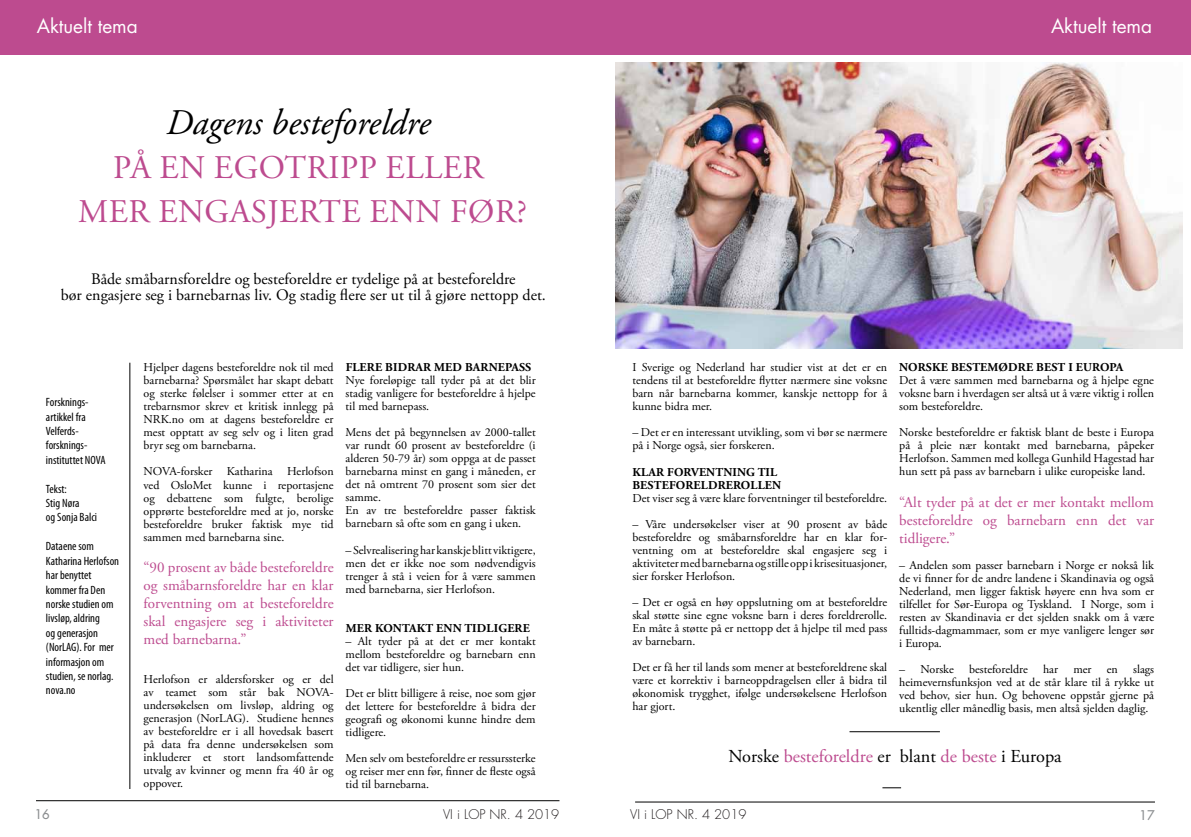
<style>
.page{position:relative;width:1191px;height:837px;background:#fff}
.page>*{position:absolute;margin:0;border:0;box-sizing:border-box;transform-origin:0 0}
.t1{font:italic 36px "Adobe Garamond Pro";color:#000}
.t2{font:33px "Adobe Garamond Pro";letter-spacing:.015em;color:#bd4b8f}
.t3{font:19px "Futura Std";color:#fff}
.t4{font:18.2px "Adobe Garamond Pro";color:#000}
.t5{font:16px/16px "Adobe Garamond Pro";color:#000;text-align:center}
.t6{font:15px/18px "Adobe Garamond Pro";color:#bd4b8f;text-align:justify}
.t7{font:300 13px "Futura Std";color:#231f20}
.t8{font:500 13px "Futura Std";color:#8b8e90}
.t9{font:12px/13px "Adobe Garamond Pro";color:#000;text-align:justify}
.t10{font:condensed 12px/14.4px "Myriad Pro";color:#000}
.t11{font:700 12px "Adobe Garamond Pro";letter-spacing:.015em;color:#000}
.s1{color:#bd4b8f}
</style>
<div class="page">
<hr style="left:635px;top:801px;width:520px;height:1px;background:#000">
<hr style="left:36px;top:800px;width:523px;height:1px;background:#000">
<div style="left:0;top:0;width:595px;height:54px;background:#bd4b8f"></div>
<hr style="left:129px;top:362px;width:1px;height:426px;background:#000">
<div style="left:595px;top:0;width:596px;height:54px;background:#bd4b8f"></div>
<hr style="left:849px;top:731px;width:91px;height:1px;background:#000">
<svg style="left:882px;top:787px;width:19px;height:1px"></svg>
<img style="left:615px;top:62px;width:567px;height:287px">
<h3 class="t3" style="left:37px;top:14px;width:103px">Aktuelt tema</h3>
<h1 class="t1" style="left:166px;top:101px;width:267px">Dagens besteforeldre</h1>
<h2 class="t2" style="left:113px;top:148px;width:166px">På en egotripp</h2>
<h2 class="t2" style="left:385px;top:148px;width:21px">eller</h2>
<h2 class="t2" style="left:78px;top:192px;width:26px">mer</h2>
<h2 class="t2" style="left:159px;top:192px;width:91px">en gasjerte</h2>
<h2 class="t2" style="left:369px;top:192px;width:25px">enn</h2>
<h2 class="t2" style="left:450px;top:192px;width:24px">før</h2>
<h2 class="t2" style="left:516px;top:192px;width:12px">?</h2>
<h3 class="t5" style="left:61px;top:271px;width:486px">Både småbarnsforeldre og besteforeldre er tydelige på at besteforeldre<br>bør engasjere seg i barnebarnas liv. Og stadig flere ser ut til å gjøre nettopp det.</h3>
<p class="t10" style="left:46px;top:394px;width:61px">Forsknings&shy;artikkel fra<br>Velferds&shy;forsknings&shy;instituttet NOVA</p>
<p class="t10" style="left:46px;top:481px;width:53px">Tekst:<br>Stig Nøra<br>og Sonja Balci</p>
<p class="t10" style="left:46px;top:538px;width:75px">Dataene som<br>Katharina Herlofson har benyttet kommer fra Den norske studien om livsløp, aldring<br>og generasjon (NorLAG). For mer informasjon om studien, se norlag. nova.no</p>
<p class="t9" style="left:143px;top:361px;width:192px">Hjelper dagens besteforeldre nok til med barnebarna? Spørsmålet har skapt debatt og sterke følelser i sommer etter at en trebarnsmor skrev et kritisk innlegg på NRK.no om at dagens besteforeldre er mest opptatt av seg selv og i liten grad bryr seg om barnebarna.</p>
<p class="t9" style="left:143px;top:465px;width:192px">NOVA-forsker Katharina Herlofson ved OsloMet kunne i reportasjene og debattene som fulgte, berolige opprørte besteforeldre med at jo, norske besteforeldre bruker faktisk mye tid sammen med barnebarna sine.</p>
<p class="t6" style="left:143px;top:558px;width:192px">“90 prosent av både besteforeldre og småbarnsforeldre har en klar forventning om at besteforeldre skal engasjere seg i aktiviteter med barnebarna.”</p>
<p class="t9" style="left:143px;top:672px;width:192px">Herlofson er aldersforsker og er del av teamet som står bak NOVA&shy;undersøkelsen om livsløp, aldring og generasjon (NorLAG). Studiene hennes av besteforeldre er i all hovedsak basert på data fra denne undersøkelsen som inkluderer et stort landsomfattende utvalg av kvinner og menn fra 40 år og oppover.</p>
<p class="t11" style="left:346px;top:360px;width:16px">FLERE</p>
<p class="t11" style="left:385px;top:360px;width:17px">BIDRAR</p>
<p class="t11" style="left:434px;top:360px;width:11px">MED</p>
<p class="t11" style="left:465px;top:360px;width:17px">BARNEPASS</p>
<p class="t9" style="left:346px;top:374px;width:192px">Nye foreløpige tall tyder på at det blir stadig vanligere for besteforeldre å hjelpe til med barnepass.</p>
<p class="t9" style="left:346px;top:426px;width:192px;text-align:left">Mens det på begynnelsen av 2000-tallet var rundt 60 prosent av besteforeldre (i alderen 50-79 år) som oppga at de passet barnebarna minst en gang i måneden, er det nå omtrent 70 prosent som sier det samme.<br>En av tre besteforeldre passer faktisk barnebarn så ofte som en gang i uken.</p>
<p class="t9" style="left:346px;top:543px;width:192px">– Selvrealisering har kanskje blitt viktigere, men det er ikke noe som nødvendigvis trenger å stå i veien for å være sammen med barnebarna, sier Herlofson.</p>
<p class="t11" style="left:346px;top:620px;width:39px">MER KONTAKT</p>
<p class="t11" style="left:436px;top:620px;width:10px">ENN</p>
<p class="t11" style="left:464px;top:620px;width:17px">TIDLIGERE</p>
<p class="t9" style="left:346px;top:634px;width:192px">– Alt tyder på at det er mer kontakt mellom besteforeldre og barnebarn enn det var tidligere, sier hun.</p>
<p class="t9" style="left:346px;top:686px;width:192px">Det er blitt billigere å reise, noe som gjør det lettere for besteforeldre å bidra der geografi og økonomi kunne hindre dem tidligere.</p>
<p class="t9" style="left:346px;top:751px;width:192px">Men selv om besteforeldre er ressurssterke og reiser mer enn før, finner de fleste også tid til barnebarna.</p>
<h3 class="t3" style="left:1051px;top:14px;width:103px">Aktuelt tema</h3>
<p class="t9" style="left:632px;top:361px;width:256px">I Sverige og Nederland har studier vist at det er en tendens til at besteforeldre flytter nærmere sine voksne barn når barnebarna kommer, kanskje nettopp for å kunne bidra mer.</p>
<p class="t9" style="left:632px;top:426px;width:256px">– Det er en interessant utvikling, som vi bør se nærmere på i Norge også, sier forskeren.</p>
<p class="t11" style="left:632px;top:464px;width:18px">KLAR</p>
<p class="t11" style="left:667px;top:464px;width:9px">FORVENTNING</p>
<p class="t11" style="left:757px;top:464px;width:8px">TIL</p>
<p class="t11" style="left:632px;top:477px;width:17px">BESTEFORELDREROLLEN</p>
<p class="t9" style="left:632px;top:491px;width:256px">Det viser seg å være klare forventninger til besteforeldre.</p>
<p class="t9" style="left:632px;top:517px;width:256px">– Våre undersøkelser viser at 90 prosent av både besteforeldre og småbarnsforeldre har en klar for&shy;ventning om at besteforeldre skal engasjere seg i aktiviteter med barnebarna og stille opp i krisesituasjoner, sier forsker Herlofson.</p>
<p class="t9" style="left:632px;top:595px;width:256px">– Det er også en høy oppslutning om at besteforeldre skal støtte sine egne voksne barn i deres foreldrerolle.<br>En måte å støtte på er nettopp det å hjelpe til med pass av barnebarn.</p>
<p class="t9" style="left:632px;top:660px;width:256px">Det er få her til lands som mener at besteforeldrene skal være et korrektiv i barneoppdragelsen eller å bidra til økonomisk trygghet, ifølge undersøkelsene Herlofson har gjort.</p>
<p class="t11" style="left:899px;top:360px;width:27px">NORSKE</p>
<p class="t11" style="left:951px;top:360px;width:18px">BESTEMØDRE</p>
<p class="t11" style="left:1036px;top:360px;width:16px">BEST</p>
<p class="t11" style="left:1068px;top:360px;width:24px">I EUROPA</p>
<p class="t9" style="left:899px;top:374px;width:256px">Det å være sammen med barnebarna og å hjelpe egne voksne barn i hverdagen ser altså ut å være viktig i rollen som besteforeldre.</p>
<p class="t9" style="left:899px;top:426px;width:256px">Norske besteforeldre er faktisk blant de beste i Europa på å pleie nær kontakt med barnebarna, påpeker Herlofson. Sammen med kollega Gunhild Hagestad har hun sett på pass av barnebarn i ulike europeiske land.</p>
<p class="t6" style="left:899px;top:493px;width:256px">“Alt tyder på at det er mer kontakt mellom besteforeldre og barnebarn enn det var tidligere.”</p>
<p class="t9" style="left:899px;top:558px;width:256px">– Andelen som passer barnebarn i Norge er nokså lik de vi finner for de andre landene i Skandinavia og også Nederland, men ligger faktisk høyere enn hva som er tilfellet for Sør-Europa og Tyskland. I Norge, som i resten av Skandinavia er det sjelden snakk om å være fulltids-dagmammaer, som er mye vanligere lenger sør i Europa.</p>
<p class="t9" style="left:899px;top:662px;width:56px">– Norske</p>
<p class="t9" style="left:969px;top:662px;width:60px">besteforeldre</p>
<p class="t9" style="left:1043px;top:662px;width:17px">har</p>
<p class="t9" style="left:1073px;top:662px;width:20px">mer</p>
<p class="t9" style="left:1106px;top:662px;width:13px">en</p>
<p class="t9" style="left:899px;top:662px;width:256px;text-indent:234px">slags heimevernsfunksjon ved at de står klare til å rykke ut ved behov, sier hun. Og behovene oppstår gjerne på ukentlig eller månedlig basis, men altså sjelden daglig.</p>
<h3 class="t4" style="left:728px;top:745px;width:335px">Norske <span class="s1">besteforeldre</span> er blant <span class="s1">de beste</span> i Europa</h3>
<p class="t8" style="left:35px;top:805px;width:17px">16</p>
<p class="t7" style="left:443px;top:806px;width:118px">VI i LOP NR. 4 2019</p>
<p class="t7" style="left:630px;top:806px;width:118px">VI i LOP NR. 4 2019</p>
<p class="t8" style="left:1139px;top:806px;width:17px">17</p>
</div>
